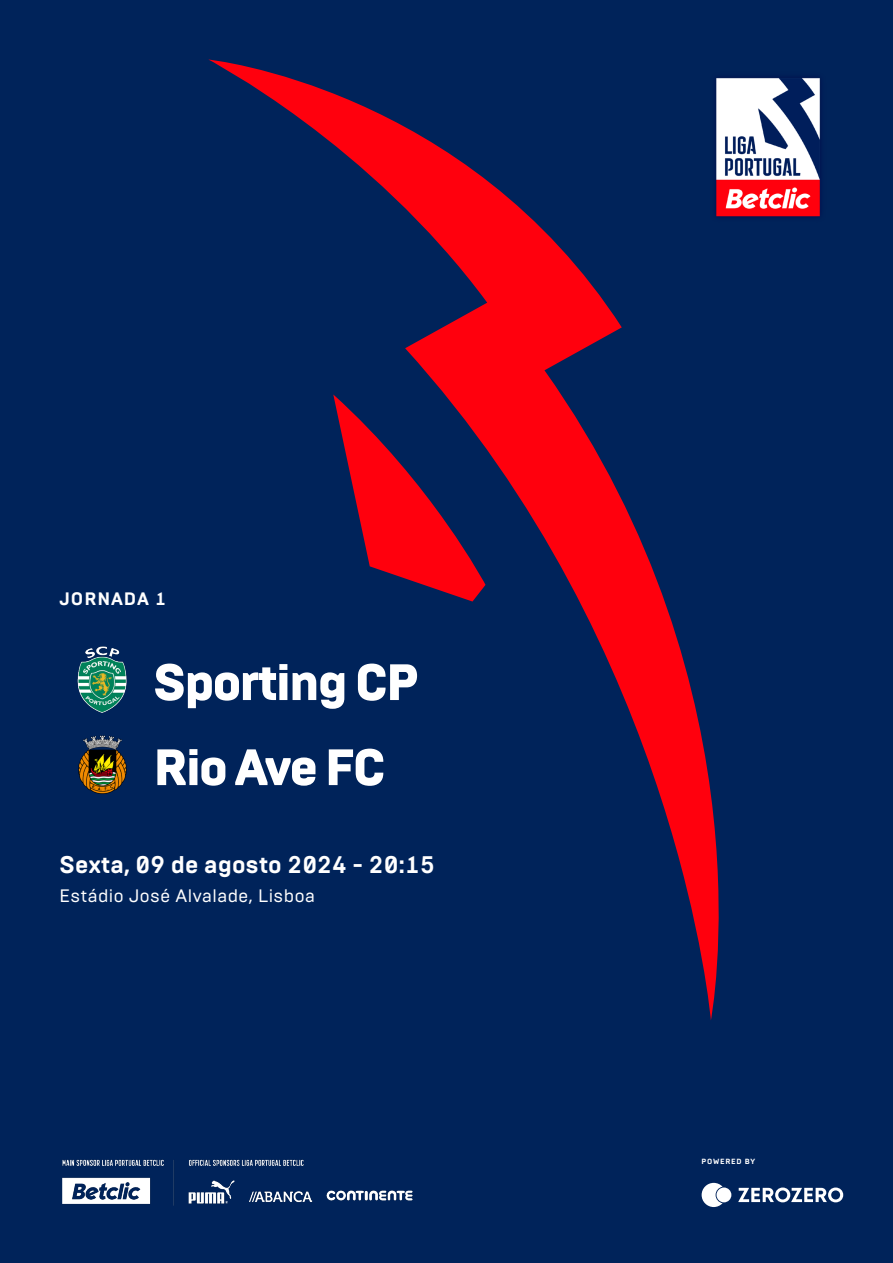
<style>
.page{position:relative;width:893px;height:1263px;background:#00235a}
.page>*{position:absolute;margin:0;border:0;box-sizing:border-box;transform-origin:0 0}
.nome_equipas{font:900 51px "Brutal Type";letter-spacing:-.05em;color:#fff}
.data_jogo{font:700 24px "Brutal Type";color:#fff}
.estadio_jogo{font:18px "Brutal Type";letter-spacing:.025em;color:#fff}
.jogo_fase{font:700 18px "Brutal Type";letter-spacing:.05em;color:#fff}
.legenda_sponsor{font:700 7.5px "Brutal Type";letter-spacing:.1em;color:#fff}
</style>
<div class="page">
<svg style="left:209px;top:60px;width:510px;height:960px"></svg>
<svg style="left:333px;top:394px;width:152px;height:207px"></svg>
<img style="left:77px;top:646px;width:50px;height:67px">
<img style="left:78px;top:735px;width:49px;height:59px">
<img style="left:702px;top:60px;width:119px;height:174px">
<img style="left:62px;top:1159px;width:351px;height:47px">
<svg style="left:738px;top:1187px;width:105px;height:15px"></svg>
<svg style="left:702px;top:1183px;width:20px;height:24px"></svg>
<div style="left:716px;top:1187px;width:15px;height:15px;background:#fff;border-radius:50%"></div>
<p class="jogo_fase" style="left:60px;top:587px;width:108px">JORNADA 1</p>
<p class="nome_equipas" style="left:153px;top:650px;width:268px">Sporting CP</p>
<p class="nome_equipas" style="left:153px;top:736px;width:234px">Rio Ave FC</p>
<p class="data_jogo" style="left:60px;top:850px;width:377px">Sexta, 09 de agosto 2024 - 20:15</p>
<p class="estadio_jogo" style="left:60px;top:885px;width:257px">Estádio José Alvalade, Lisboa</p>
<p class="legenda_sponsor" style="left:702px;top:1157px;width:55px">POWERED BY</p>
</div>
